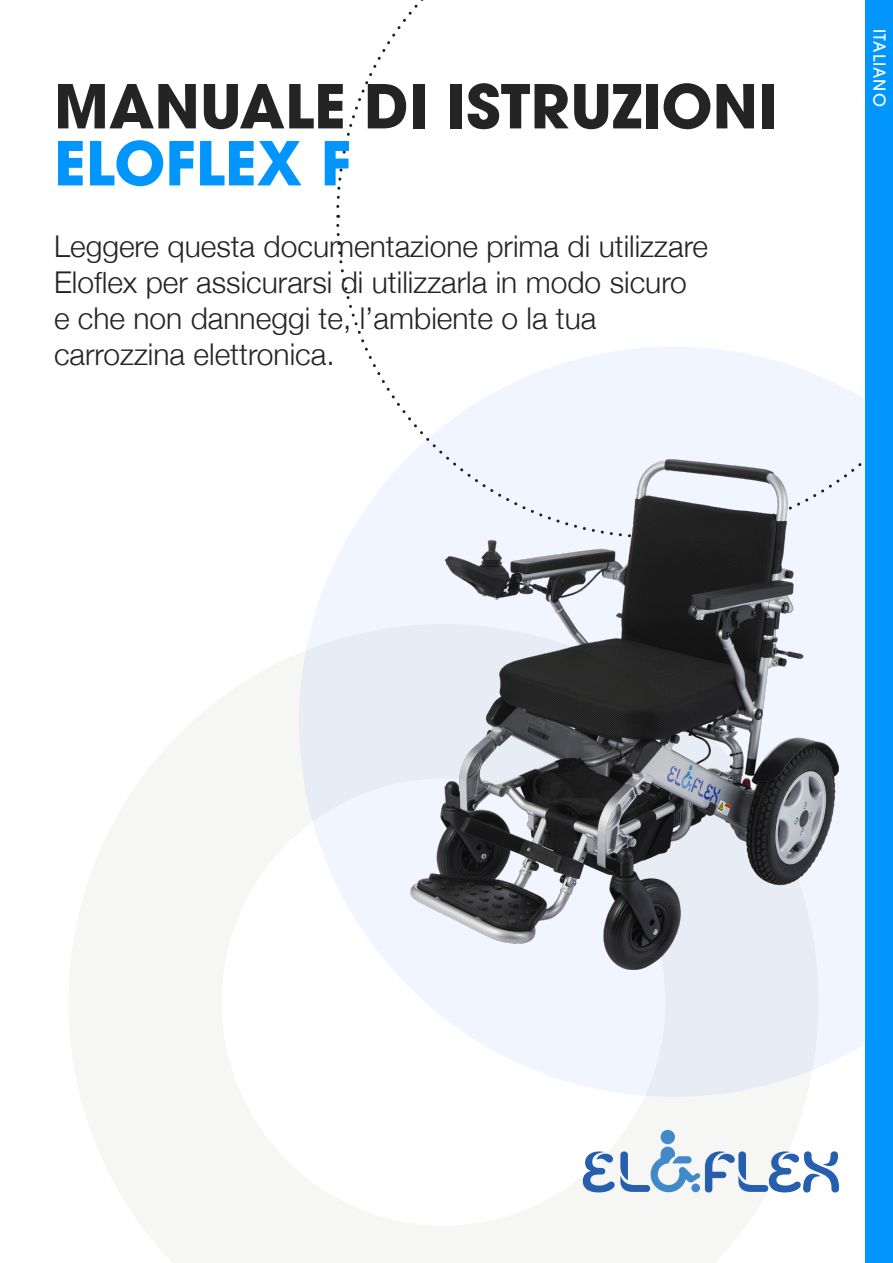
<style>
.page{position:relative;width:893px;height:1263px;background:#fff}
.page>*{position:absolute;margin:0;border:0;box-sizing:border-box;transform-origin:0 0}
.t1{font:700 60px "ITC Avant Garde Pro";color:#242424}
.t2{font:700 60px "ITC Avant Garde Pro";color:#0096fe}
.t3{font:300 30px "Helvetica Neue";color:#242424}
.t4{font:500 16.5px "ITC Avant Garde Pro";letter-spacing:.06em;color:#fff}
</style>
<div class="page">
<svg style="left:312px;top:347px;width:554px;height:750px;fill:#f0f5ff"></svg>
<svg style="left:663px;top:218px;width:203px;height:322px"></svg>
<svg style="left:865px;top:0;width:1px;height:210px"></svg>
<svg style="left:336px;top:0;width:88px;height:215px"></svg>
<svg style="left:335px;top:223px;width:321px;height:317px"></svg>
<img style="left:410px;top:460px;width:429px;height:509px">
<svg style="left:299px;top:624px;width:520px;height:569px"></svg>
<div style="left:661px;top:1130px;width:14px;height:14px;background:#408ac9;border-radius:50%"></div>
<svg style="left:583px;top:1146px;width:256px;height:46px"></svg>
<div style="left:866px;top:0;width:27px;height:1263px;background:#0096fe"></div>
<p class="t1" style="left:54px;top:66px;width:725px">MANUALE DI ISTRUZIONI</p>
<p class="t2" style="left:54px;top:123px;width:299px">ELOFLEX F</p>
<p class="t3" style="left:54px;top:223px;width:656px">Leggere questa documentazione prima di utilizzare</p>
<p class="t3" style="left:54px;top:259px;width:634px">Eloflex per assicurarsi di utilizzarla in modo sicuro</p>
<p class="t3" style="left:54px;top:295px;width:544px">e che non danneggi te, l’ambiente o la tua</p>
<p class="t3" style="left:54px;top:331px;width:282px">carrozzina elettronica.</p>
<p class="t4" style="left:890px;top:29px;width:79px;rotate:90deg">ITALIANO</p>
</div>
